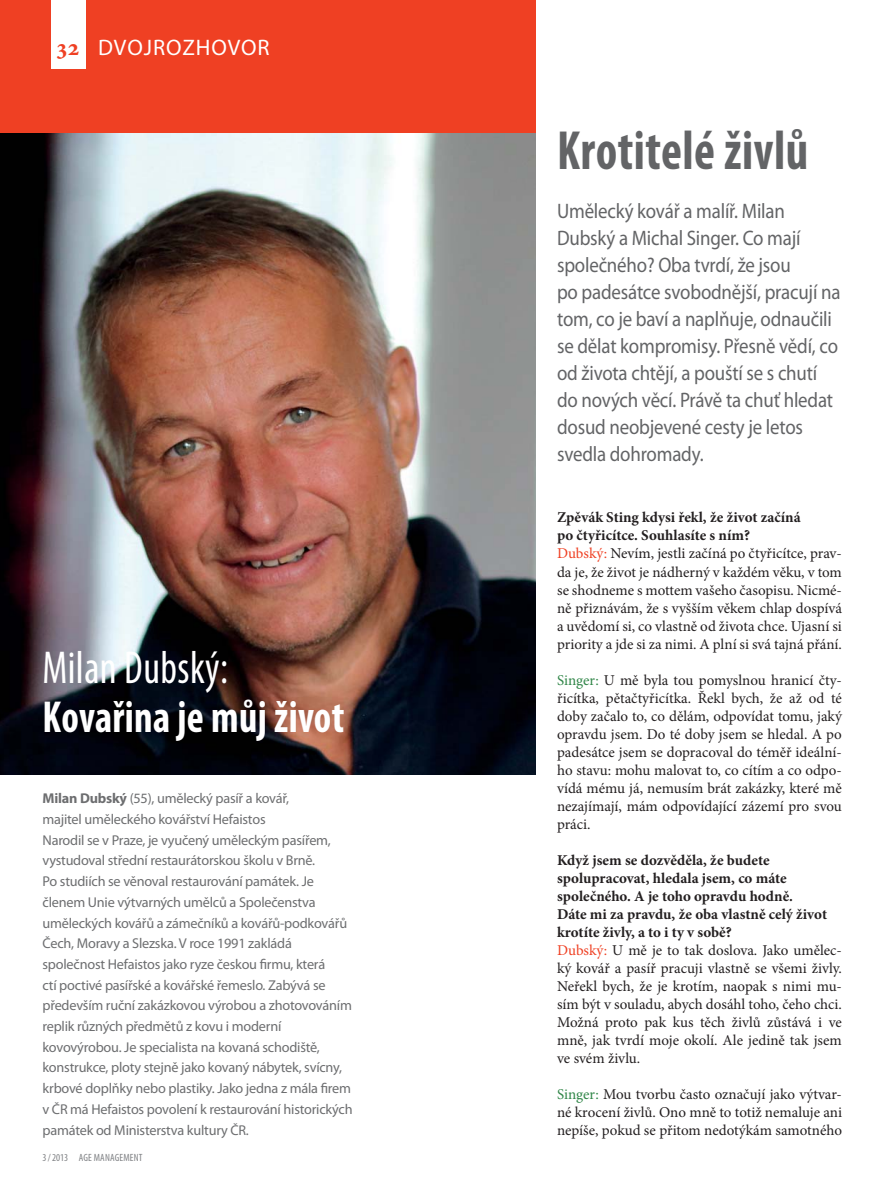
<style>
.page{position:relative;width:893px;height:1191px;background:#fff}
.page>*{position:absolute;margin:0;border:0;box-sizing:border-box;transform-origin:0 0}
.t1{font:700 condensed 55.5px "Myriad Pro";letter-spacing:.01em;color:#636466;scale:.9 1}
.t2{font:condensed 46.35px "Myriad Pro";letter-spacing:.01em;color:#fff;scale:.9 1}
.t3{font:700 condensed 45px "Myriad Pro";letter-spacing:.01em;color:#fff;scale:.9 1}
.t4{font:22.5px "Myriad Pro";letter-spacing:.04em;color:#fff}
.t5{font:21px/27px "Myriad Pro";letter-spacing:-.01em;color:#636466;scale:.9 1}
.t6{font:15px/18px "Minion Pro";color:#231f20}
.t7{font:14.25px/20.7px "Myriad Pro";letter-spacing:-.015em;color:#6d6e70}
.t8{font:condensed 10.5px "Myriad Pro";letter-spacing:.02em;color:#808285}
.s1{font-family:"Minion Pro";font-weight:700;font-size:24px;color:#ef4023}
.s2{font-weight:700}
.s3{color:#ef4023}
.s4{color:#308648}
</style>
<div class="page">
<div style="left:0;top:0;width:536px;height:774px;background:#ef4023"></div>
<img style="left:0;top:134px;width:536px;height:640px">
<div style="left:51px;top:0;width:34px;height:68px;background:#fff"></div>
<h3 class="t4" style="left:57px;top:39px;width:214px"><span class="s1">32</span> DVOJROZHOVOR</h3>
<h2 class="t2" style="left:43px;top:650px;width:208px">Milan Dubský:</h2>
<h3 class="t3" style="left:43px;top:700px;width:337px">Kovařina je můj život</h3>
<p class="t7" style="left:43px;top:789px;width:312px"><span class="s2">Milan Dubský</span> (55), umělecký pasíř a kovář,<br>majitel uměleckého kovářství Hefaistos<br>Narodil se v Praze, je vyučený uměleckým pasířem, vystudoval střední restaurátorskou školu v Brně.<br>Po studiích se věnoval restaurování památek. Je členem Unie výtvarných umělců a Společenstva uměleckých kovářů a zámečníků a kovářů-podkovářů Čech, Moravy a Slezska. V roce 1991 zakládá společnost Hefaistos jako ryze českou firmu, která<br>ctí poctivé pasířské a kovářské řemeslo. Zabývá se především ruční zakázkovou výrobou a zhotovováním replik různých předmětů z kovu i moderní kovovýrobou. Je specialista na kovaná schodiště, konstrukce, ploty stejně jako kovaný nábytek, svícny, krbové doplňky nebo plastiky. Jako jedna z mála firem v ČR má Hefaistos povolení k restaurování historických památek od Ministerstva kultury ČR.</p>
<p class="t8" style="left:43px;top:1153px;width:102px">3 / 2013 AGE MANAGEMENT</p>
<h1 class="t1" style="left:557px;top:130px;width:281px">Krotitelé živlů</h1>
<p class="t5" style="left:557px;top:199px;width:316px">Umělecký kovář a malíř. Milan<br>Dubský a Michal Singer. Co mají společného? Oba tvrdí, že jsou<br>po padesátce svobodnější, pracují na tom, co je baví a naplňuje, odnaučili se dělat kompromisy. Přesně vědí, co od života chtějí, a pouští se s chutí do nových věcí. Právě ta chuť hledat dosud neobjevené cesty je letos svedla dohromady.</p>
<p class="t6" style="left:557px;top:510px;width:286px"><span class="s2">Zpěvák Sting kdysi řekl, že život začíná<br>po čtyřicítce. Souhlasíte s ním?<br></span><span class="s3">Dubský:</span> Nevím, jestli začíná po čtyřicítce, prav&shy;da je, že život je nádherný v každém věku, v tom se shodneme s mottem vašeho časopisu. Nicmé&shy;ně přiznávám, že s vyšším věkem chlap dospívá a uvědomí si, co vlastně od života chce. Ujasní si priority a jde si za nimi. A plní si svá tajná přání.</p>
<p class="t6" style="left:557px;top:672px;width:286px;text-align:justify"><span class="s4">Singer:</span> U mě byla tou pomyslnou hranicí čty&shy;řicítka, pětačtyřicítka. Řekl bych, že až od té doby začalo to, co dělám, odpovídat tomu, jaký opravdu jsem. Do té doby jsem se hledal. A po padesátce jsem se dopracoval do téměř ideální&shy;ho stavu: mohu malovat to, co cítím a co odpo&shy;vídá mému já, nemusím brát zakázky, které mě nezajímají, mám odpovídající zázemí pro svou práci.</p>
<p class="t6" style="left:557px;top:852px;width:286px"><span class="s2">Když jsem se dozvěděla, že budete spolupracovat, hledala jsem, co máte společného. A je toho opravdu hodně.<br>Dáte mi za pravdu, že oba vlastně celý život krotíte živly, a to i ty v sobě?<br></span><span class="s3">Dubský:</span> U mě je to tak doslova. Jako umělec&shy;ký kovář a pasíř pracuji vlastně se všemi živly.<br>Neřekl bych, že je krotím, naopak s nimi mu&shy;sím být v souladu, abych dosáhl toho, čeho chci.<br>Možná proto pak kus těch živlů zůstává i ve mně, jak tvrdí moje okolí. Ale jedině tak jsem ve svém živlu.</p>
<p class="t6" style="left:557px;top:1086px;width:287px;text-align:justify"><span class="s4">Singer:</span> Mou tvorbu často označují jako výtvar&shy;né krocení živlů. Ono mně to totiž nemaluje ani nepíše, pokud se přitom nedotýkám samotného</p>
</div>
